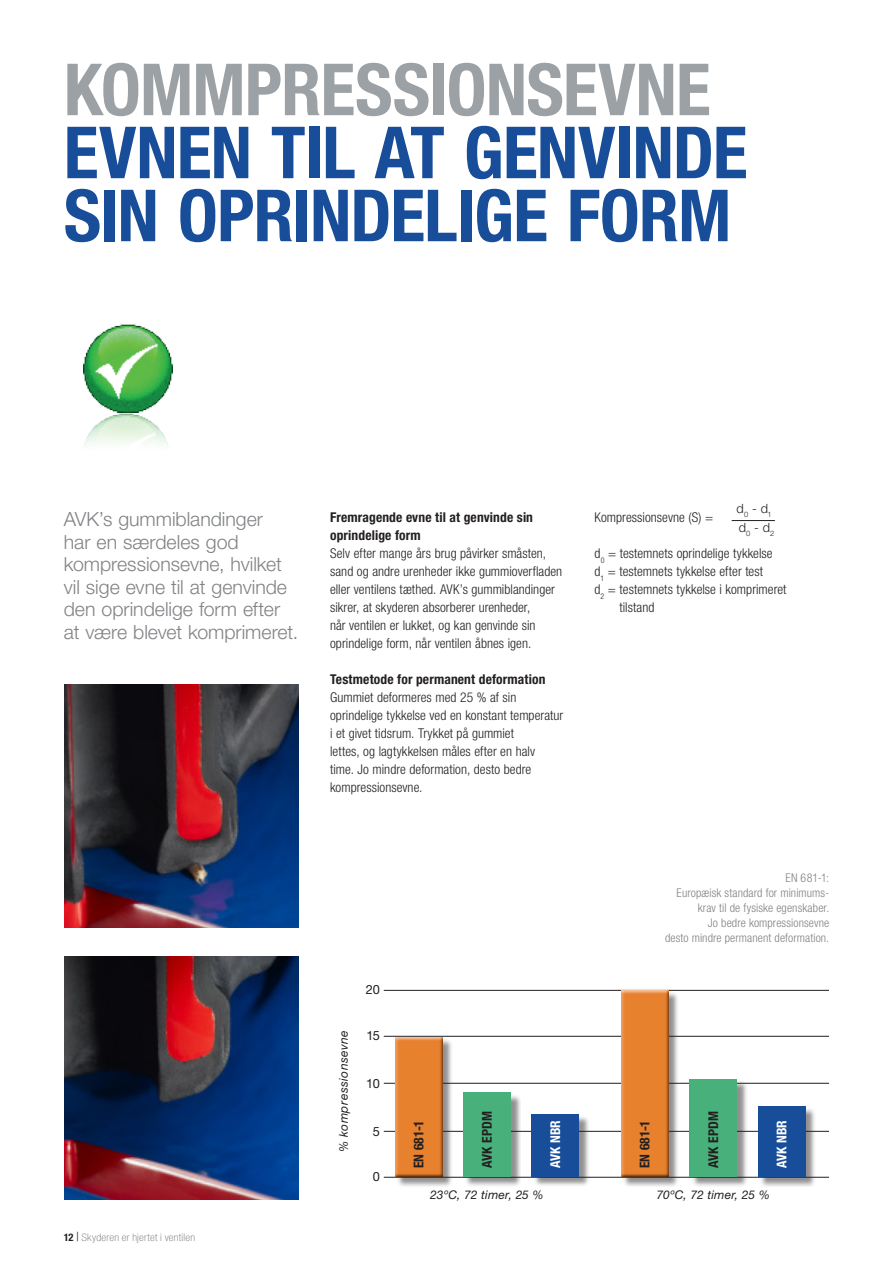
<style>
.page{position:relative;width:893px;height:1263px;background:#fff}
.page>*{position:absolute;margin:0;border:0;box-sizing:border-box;transform-origin:0 0}
.HEADLINE_BLUE_left_s{font:700 condensed 72px/63px "Helvetica Neue LT Pro";letter-spacing:-.01em;color:#184d99}
.INTRO_TEXT{font:300 19.5px/22.5px "Helvetica Neue LT Pro";color:#808285}
.BODY_COPY{font:300 condensed 13.5px/18px "Helvetica Neue LT Pro";letter-spacing:.005em;color:#231f20}
.SUB_HEADLINES{font:700 condensed 13.5px/18px "Helvetica Neue LT Pro";letter-spacing:.01em;color:#231f20}
.SUB_HEADLINES-2{font:700 condensed 13.5px "Helvetica Neue LT Pro";letter-spacing:.01em;color:#fff}
.brød_u_linie{font:300 12.75px "Helvetica Neue LT Pro";color:#231f20}
.brød_u_linie-2{font:12.75px "Helvetica Neue LT Pro";color:#231f20}
.IMAGE_TEXT_right{font:300 condensed 12px/15px "Helvetica Neue LT Pro";letter-spacing:.01em;color:#808285;text-align:right}
.brød_fed_uden_linien{font:italic 12px "Helvetica Neue LT Pro";letter-spacing:.015em;color:#231f20}
.prod__fed{font:italic 12px "Helvetica Neue LT Pro";letter-spacing:.035em;color:#231f20}
.t1{font:100 condensed 10.5px "Helvetica Neue LT Pro";letter-spacing:.02em;color:#6c6d70;scale:1.1 1}
.s1{color:#9ba1a4}
.s2{font-weight:700;color:#231f20}
.s3{font-family:"Times New Roman";font-weight:700;font-stretch:normal;color:#231f20}
</style>
<div class="page">
<img style="left:83px;top:324px;width:89px;height:121px">
<img style="left:64px;top:685px;width:234px;height:242px">
<img style="left:64px;top:957px;width:234px;height:242px">
<hr style="left:384px;top:990px;width:445px;height:1px;background:#231f20">
<hr style="left:384px;top:1036px;width:445px;height:1px;background:#231f20">
<hr style="left:384px;top:1083px;width:445px;height:1px;background:#231f20">
<hr style="left:384px;top:1131px;width:445px;height:1px;background:#231f20">
<hr style="left:384px;top:1177px;width:445px;height:1px;background:#231f20">
<div style="left:396px;top:1038px;width:57px;height:149px;background:#231f20;opacity:.5"></div>
<div style="left:395px;top:1035px;width:49px;height:143px;background:#231f20;opacity:.75"></div>
<div style="left:465px;top:1094px;width:56px;height:93px;background:#231f20;opacity:.5"></div>
<div style="left:463px;top:1092px;width:48px;height:84px;background:#48b07a"></div>
<div style="left:533px;top:1115px;width:57px;height:72px;background:#231f20;opacity:.5"></div>
<div style="left:532px;top:1114px;width:47px;height:62px;background:#184d99"></div>
<div style="left:622px;top:992px;width:57px;height:195px;background:#231f20;opacity:.5"></div>
<div style="left:621px;top:989px;width:49px;height:189px;background:#231f20;opacity:.75"></div>
<div style="left:691px;top:1080px;width:56px;height:107px;background:#231f20;opacity:.5"></div>
<div style="left:689px;top:1079px;width:48px;height:97px;background:#48b07a"></div>
<div style="left:759px;top:1107px;width:57px;height:80px;background:#231f20;opacity:.5"></div>
<div style="left:758px;top:1106px;width:47px;height:70px;background:#184d99"></div>
<hr style="left:732px;top:520px;width:43px;height:1px;background:#231f20">
<p class="HEADLINE_BLUE_left_s" style="left:64px;top:57px;width:685px"><span class="s1">KOMMPRESSIONSEVNE<br></span>EVNEN TIL AT GENVINDE<br>SIN OPRINDELIGE FORM</p>
<p class="INTRO_TEXT" style="left:64px;top:508px;width:236px">AVK’s gummiblandinger<br>har en særdeles god kompressionsevne, hvilket vil sige evne til at genvinde den oprindelige form efter at være blevet komprimeret.</p>
<p class="SUB_HEADLINES" style="left:330px;top:508px;width:204px">Fremragende evne til at genvinde sin oprindelige form</p>
<p class="BODY_COPY" style="left:330px;top:544px;width:234px">Selv efter mange års brug påvirker småsten, sand og andre urenheder ikke gummioverfladen eller ventilens tæthed. AVK’s gummiblandinger sikrer, at skyderen absorberer urenheder,<br>når ventilen er lukket, og kan genvinde sin oprindelige form, når ventilen åbnes igen.</p>
<p class="SUB_HEADLINES" style="left:330px;top:670px;width:217px">Testmetode for permanent deformation</p>
<p class="BODY_COPY" style="left:330px;top:688px;width:235px">Gummiet deformeres med 25 % af sin oprindelige tykkelse ved en konstant temperatur i et givet tidsrum. Trykket på gummiet<br>lettes, og lagtykkelsen måles efter en halv<br>time. Jo mindre deformation, desto bedre kompressionsevne.</p>
<p class="brød_u_linie" style="left:736px;top:501px;width:37px">d<sub>0</sub> - d<sub>1</sub></p>
<p class="BODY_COPY" style="left:594px;top:508px;width:120px">Kompressionsevne (S) =</p>
<p class="BODY_COPY" style="left:594px;top:544px;width:180px">d<sub>0</sub> = testemnets oprindelige tykkelse</p>
<p class="BODY_COPY" style="left:594px;top:562px;width:170px">d<sub>1</sub> = testemnets tykkelse efter test</p>
<p class="BODY_COPY" style="left:619px;top:580px;width:169px;text-indent:-25px">d<sub>2</sub> = testemnets tykkelse i komprimeret tilstand</p>
<p class="brød_u_linie" style="left:739px;top:520px;width:37px">d<sub>0</sub> - d<sub>2</sub></p>
<p class="IMAGE_TEXT_right" style="left:785px;top:870px;width:45px">EN 681-1:</p>
<p class="IMAGE_TEXT_right" style="left:677px;top:885px;width:154px">Europæisk standard for minimums&shy;krav til de fysiske egenskaber.</p>
<p class="IMAGE_TEXT_right" style="left:665px;top:915px;width:166px">Jo bedre kompressionsevne<br>desto mindre permanent deformation.</p>
<p class="t1" style="left:64px;top:1231px;width:121px"><span class="s2">12</span> <span class="s3">|</span> Skyderen er hjertet i ventilen</p>
<p class="prod__fed" style="left:336px;top:1152px;width:123px;rotate:-90deg">% kompressionsevne</p>
<p class="brød_u_linie-2" style="left:366px;top:982px;width:16px">20</p>
<p class="brød_u_linie-2" style="left:366px;top:1028px;width:15px">15</p>
<p class="brød_u_linie-2" style="left:366px;top:1076px;width:15px">10</p>
<p class="brød_u_linie-2" style="left:373px;top:1123px;width:9px">5</p>
<p class="brød_u_linie-2" style="left:373px;top:1169px;width:9px">0</p>
<p class="SUB_HEADLINES" style="left:409px;top:1168px;width:50px;rotate:-90deg">EN 681-1</p>
<p class="SUB_HEADLINES" style="left:478px;top:1168px;width:58px;rotate:-90deg">AVK EPDM</p>
<p class="SUB_HEADLINES-2" style="left:547px;top:1168px;width:50px;rotate:-90deg">AVK NBR</p>
<p class="SUB_HEADLINES" style="left:636px;top:1168px;width:50px;rotate:-90deg">EN 681-1</p>
<p class="SUB_HEADLINES" style="left:704px;top:1168px;width:58px;rotate:-90deg">AVK EPDM</p>
<p class="SUB_HEADLINES-2" style="left:773px;top:1168px;width:50px;rotate:-90deg">AVK NBR</p>
<p class="brød_fed_uden_linien" style="left:430px;top:1187px;width:115px">23ºC, 72 timer, 25 %</p>
<p class="brød_fed_uden_linien" style="left:657px;top:1187px;width:115px">70ºC, 72 timer, 25 %</p>
</div>
